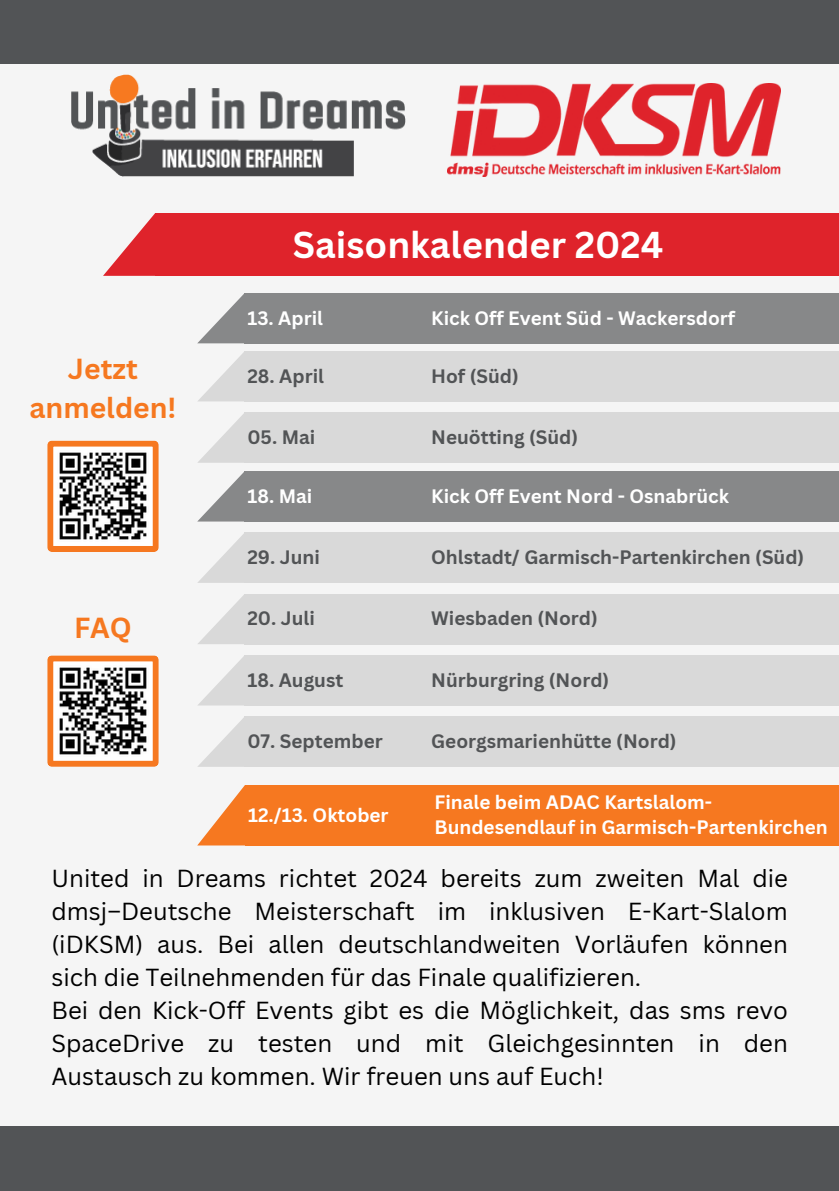
<style>
.page{position:relative;width:839px;height:1191px;background:#fff}
.page>*{position:absolute;margin:0;border:0;box-sizing:border-box;transform-origin:0 0}
.t1{font:700 36.4px "Canva Sans";color:#fff}
.t2{font:700 28.2px/39px "Canva Sans";color:#f67820;text-align:center}
.t3{font:24px/33px "Canva Sans";color:#000}
.t4{font:700 19px "Canva Sans";color:#525456}
.t5{font:700 19px/25.6px "Canva Sans";color:#fff}
</style>
<div class="page">
<div style="left:0;top:0;width:838px;height:1191px;background:#525456"></div>
<div style="left:0;top:64px;width:838px;height:1062px;background:#f5f5f5"></div>
<img style="left:447px;top:84px;width:333px;height:93px">
<img style="left:72px;top:75px;width:333px;height:102px">
<div style="left:773px;top:213px;width:65px;height:63px;background:#df232b"></div>
<div style="left:155px;top:213px;width:646px;height:63px;background:#df232b"></div>
<svg style="left:103px;top:213px;width:52px;height:63px"></svg>
<svg style="left:197px;top:294px;width:47px;height:49px"></svg>
<div style="left:768px;top:293px;width:70px;height:50px;background:#878889"></div>
<div style="left:244px;top:293px;width:392px;height:50px;background:#878889"></div>
<div style="left:428px;top:293px;width:391px;height:50px;background:#878889"></div>
<svg style="left:198px;top:352px;width:46px;height:49px"></svg>
<div style="left:244px;top:351px;width:392px;height:50px;background:#d9d9d9"></div>
<div style="left:428px;top:351px;width:391px;height:50px;background:#d9d9d9"></div>
<div style="left:784px;top:351px;width:54px;height:50px;background:#d9d9d9"></div>
<svg style="left:197px;top:472px;width:47px;height:50px"></svg>
<div style="left:244px;top:471px;width:392px;height:51px;background:#878889"></div>
<div style="left:428px;top:471px;width:391px;height:51px;background:#878889"></div>
<div style="left:779px;top:471px;width:59px;height:51px;background:#878889"></div>
<div style="left:794px;top:413px;width:44px;height:50px;background:#d9d9d9"></div>
<svg style="left:198px;top:414px;width:46px;height:49px"></svg>
<div style="left:244px;top:413px;width:392px;height:50px;background:#d9d9d9"></div>
<div style="left:428px;top:413px;width:391px;height:50px;background:#d9d9d9"></div>
<svg style="left:198px;top:534px;width:46px;height:49px"></svg>
<div style="left:768px;top:533px;width:70px;height:50px;background:#d9d9d9"></div>
<div style="left:244px;top:533px;width:392px;height:50px;background:#d9d9d9"></div>
<div style="left:428px;top:533px;width:391px;height:50px;background:#d9d9d9"></div>
<svg style="left:198px;top:595px;width:46px;height:49px"></svg>
<div style="left:768px;top:594px;width:70px;height:50px;background:#d9d9d9"></div>
<div style="left:244px;top:594px;width:392px;height:50px;background:#d9d9d9"></div>
<div style="left:428px;top:594px;width:391px;height:50px;background:#d9d9d9"></div>
<svg style="left:198px;top:656px;width:46px;height:50px"></svg>
<div style="left:768px;top:655px;width:70px;height:51px;background:#d9d9d9"></div>
<div style="left:244px;top:655px;width:392px;height:51px;background:#d9d9d9"></div>
<div style="left:428px;top:655px;width:391px;height:51px;background:#d9d9d9"></div>
<svg style="left:198px;top:718px;width:46px;height:49px"></svg>
<div style="left:768px;top:717px;width:70px;height:50px;background:#d9d9d9"></div>
<div style="left:244px;top:717px;width:392px;height:50px;background:#d9d9d9"></div>
<div style="left:428px;top:717px;width:391px;height:50px;background:#d9d9d9"></div>
<svg style="left:197px;top:785px;width:48px;height:61px"></svg>
<div style="left:245px;top:785px;width:397px;height:61px;background:#f67820"></div>
<div style="left:431px;top:785px;width:407px;height:61px;background:#f67820"></div>
<svg style="left:47px;top:655px;width:111px;height:111px"></svg>
<svg style="left:47px;top:441px;width:111px;height:111px"></svg>
<p class="t2" style="left:29px;top:348px;width:148px">Jetzt anmelden!</p>
<h5 class="t2" style="left:74px;top:608px;width:59px">FAQ</h5>
<h1 class="t1" style="left:293px;top:219px;width:372px">Saisonkalender 2024</h1>
<h4 class="t5" style="left:247px;top:304px;width:77px">13. April</h4>
<p class="t5" style="left:431px;top:304px;width:305px">Kick Off Event Süd - Wackersdorf</p>
<h3 class="t4" style="left:247px;top:362px;width:78px">28. April</h3>
<p class="t4" style="left:431px;top:362px;width:89px">Hof (Süd)</p>
<h2 class="t4" style="left:247px;top:424px;width:69px">05. Mai</h2>
<h2 class="t4" style="left:431px;top:424px;width:148px">Neuötting (Süd)</h2>
<h2 class="t5" style="left:247px;top:483px;width:66px">18. Mai</h2>
<h2 class="t5" style="left:431px;top:483px;width:299px">Kick Off Event Nord - Osnabrück</h2>
<h2 class="t4" style="left:247px;top:544px;width:74px">29. Juni</h2>
<h2 class="t4" style="left:431px;top:544px;width:374px">Ohlstadt/ Garmisch-Partenkirchen (Süd)</h2>
<h2 class="t4" style="left:247px;top:605px;width:69px">20. Juli</h2>
<h2 class="t4" style="left:431px;top:605px;width:168px">Wiesbaden (Nord)</h2>
<h2 class="t4" style="left:247px;top:667px;width:97px">18. August</h2>
<h2 class="t4" style="left:431px;top:667px;width:179px">Nürburgring (Nord)</h2>
<h2 class="t4" style="left:247px;top:728px;width:137px">07. September</h2>
<h2 class="t4" style="left:431px;top:728px;width:247px">Georgsmarienhütte (Nord)</h2>
<h2 class="t5" style="left:434px;top:789px;width:395px">Finale beim ADAC Kartslalom-<br>Bundesendlauf in Garmisch-Partenkirchen</h2>
<p class="t3" style="left:51px;top:861px;width:738px">United in Dreams richtet 2024 bereits zum zweiten Mal die dmsj–Deutsche Meisterschaft im inklusiven E-Kart-Slalom (iDKSM) aus. Bei allen deutschlandweiten Vorläufen können sich die Teilnehmenden für das Finale qualifizieren.<br>Bei den Kick-Off Events gibt es die Möglichkeit, das sms revo SpaceDrive zu testen und mit Gleichgesinnten in den Austausch zu kommen. Wir freuen uns auf Euch!</p>
<h2 class="t5" style="left:248px;top:802px;width:142px">12./13. Oktober</h2>
</div>
